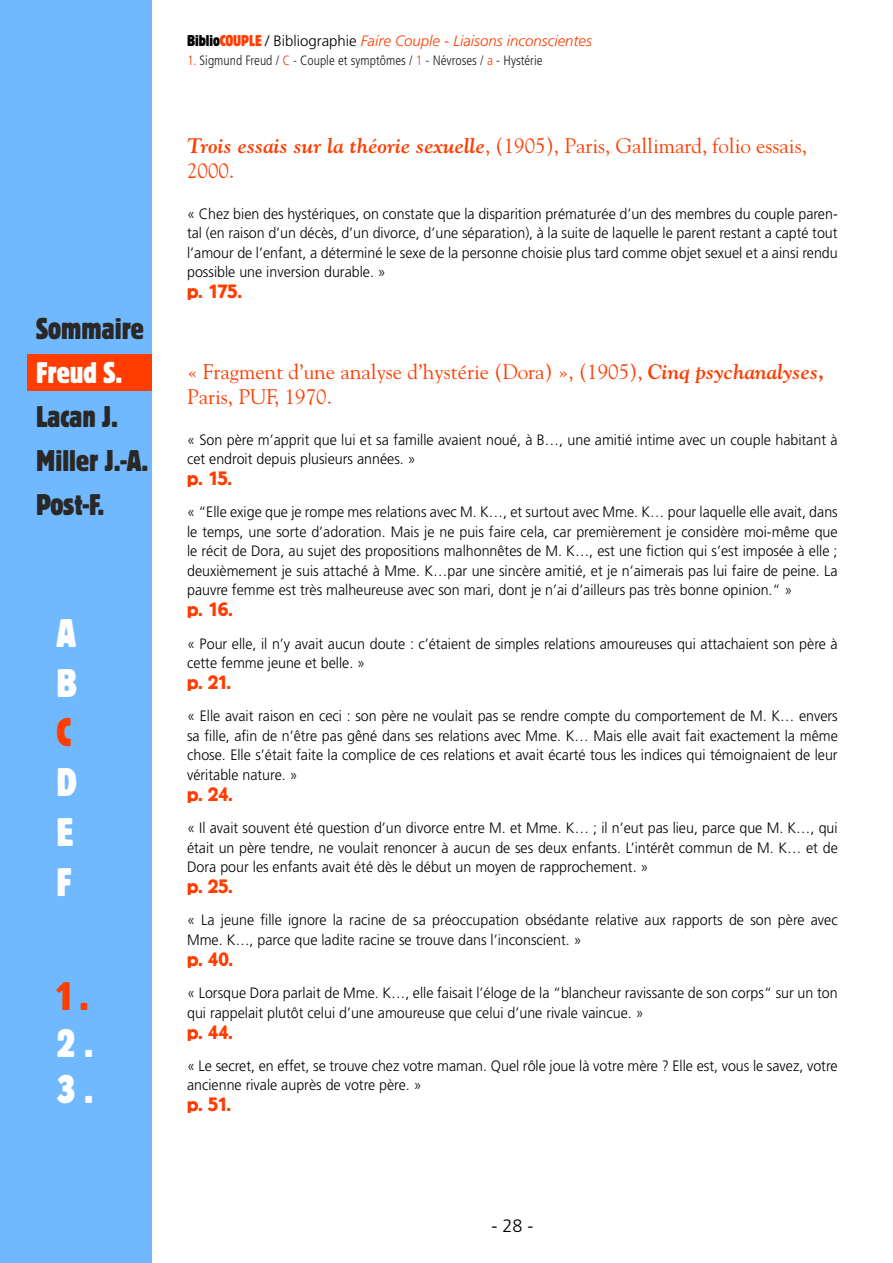
<style>
.page{position:relative;width:893px;height:1263px;background:#fff}
.page>*{position:absolute;margin:0;border:0;box-sizing:border-box;transform-origin:0 0}
.t1{font:42px/49.8px "C Block";color:#fff}
.t2{font:42px "C Block";color:#ff3d00}
.t3{font:31.5px/43.8px "C Block";color:#2a2827}
.t4{font:31.5px "C Block";color:#fff}
.t5{font:21px/25.2px "Goudy";color:#ff3d00}
.t6{font:19.5px "Block BE";letter-spacing:-.025em;color:#ff3d00}
.t7{font:300 18px "Frutiger";color:#000}
.t8{font:300 15px/19.5px "Frutiger";color:#000;scale:.95 1}
.t9{font:italic 300 15px "Frutiger";color:#ff3d00}
.t10{font:300 condensed 13.5px "Frutiger";color:#1e1e1c}
.s1{font-family:"C Block";font-weight:400;font-style:normal;font-size:16.5px;color:#000}
.s2{font-family:"C Block";font-weight:400;font-style:normal;font-size:16.5px}
.s3{font-style:normal;color:#000}
.s4{color:#ff3d00}
.s5{font-weight:700;font-style:italic}
.s6{font-family:"Goudy Bold Os F"}
</style>
<div class="page">
<div style="left:0;top:0;width:152px;height:1263px;background:#71b9ff"></div>
<div style="left:28px;top:354px;width:124px;height:36px;background:#ff3d00"></div>
<h2 class="t3" style="left:36px;top:309px;width:109px">Sommaire</h2>
<h2 class="t4" style="left:36px;top:351px;width:88px">Freud S.</h2>
<h2 class="t3" style="left:36px;top:397px;width:84px">Lacan J.</h2>
<h2 class="t3" style="left:36px;top:441px;width:114px">Miller J.-A.<br>Post-F.</h2>
<h1 class="t1" style="left:56px;top:611px;width:22px">A<br>B</h1>
<h1 class="t2" style="left:56px;top:704px;width:17px">C</h1>
<h1 class="t1" style="left:56px;top:761px;width:22px;text-align:justify">D E F</h1>
<h1 class="t2" style="left:56px;top:968px;width:34px">1 .</h1>
<h1 class="t1" style="left:56px;top:1023px;width:39px;line-height:46.7px">2 .<br>3 .</h1>
<p class="t9" style="left:187px;top:32px;width:406px"><span class="s1">Biblio</span><span class="s2">COUPLE</span> <span class="s3">/ Bibliographie</span> Faire Couple - Liaisons inconscientes</p>
<p class="t10" style="left:187px;top:53px;width:357px"><span class="s4">1.</span> Sigmund Freud / <span class="s4">C</span> - Couple et symptômes / <span class="s4">1</span> - Névroses / <span class="s4">a</span> - Hystérie</p>
<h3 class="t5" style="left:187px;top:132px;width:621px"><span class="s5">Trois essais sur la théorie sexuelle</span>, (1905), Paris, Gallimard, folio essais,<br>2000.</h3>
<p class="t8" style="left:187px;top:204px;width:686px;text-align:justify">« Chez bien des hystériques, on constate que la disparition prématurée d’un des membres du couple paren&shy;tal (en raison d’un décès, d’un divorce, d’une séparation), à la suite de laquelle le parent restant a capté tout l’amour de l’enfant, a déterminé le sexe de la personne choisie plus tard comme objet sexuel et a ainsi rendu possible une inversion durable. »</p>
<h3 class="t6" style="left:187px;top:280px;width:56px">p. 175.</h3>
<h3 class="t5" style="left:187px;top:358px;width:638px">« Fragment d’une analyse d’hystérie (Dora) », (1905), <span class="s5">Cinq psychanalyses</span><span class="s6">,<br></span>Paris, PUF, 1970.</h3>
<p class="t8" style="left:187px;top:430px;width:686px">« Son père m’apprit que lui et sa famille avaient noué, à B…, une amitié intime avec un couple habitant à cet endroit depuis plusieurs années. »</p>
<h3 class="t6" style="left:187px;top:467px;width:46px">p. 15.</h3>
<p class="t8" style="left:187px;top:502px;width:686px;text-align:justify">« “Elle exige que je rompe mes relations avec M. K…, et surtout avec Mme. K… pour laquelle elle avait, dans le temps, une sorte d’adoration. Mais je ne puis faire cela, car premièrement je considère moi-même que le récit de Dora, au sujet des propositions malhonnêtes de M. K…, est une fiction qui s’est imposée à elle ; deuxièmement je suis attaché à Mme. K…par une sincère amitié, et je n’aimerais pas lui faire de peine. La pauvre femme est très malheureuse avec son mari, dont je n’ai d’ailleurs pas très bonne opinion.“ »</p>
<h3 class="t6" style="left:187px;top:598px;width:47px">p. 16.</h3>
<p class="t8" style="left:187px;top:634px;width:686px">« Pour elle, il n’y avait aucun doute : c’étaient de simples relations amoureuses qui attachaient son père à cette femme jeune et belle. »</p>
<h3 class="t6" style="left:187px;top:671px;width:45px">p. 21.</h3>
<p class="t8" style="left:187px;top:706px;width:686px;text-align:justify">« Elle avait raison en ceci : son père ne voulait pas se rendre compte du comportement de M. K… envers sa fille, afin de n’être pas gêné dans ses relations avec Mme. K… Mais elle avait fait exactement la même chose. Elle s’était faite la complice de ces relations et avait écarté tous les indices qui témoignaient de leur véritable nature. »</p>
<h3 class="t6" style="left:187px;top:783px;width:47px">p. 24.</h3>
<p class="t8" style="left:187px;top:818px;width:686px;text-align:justify">« Il avait souvent été question d’un divorce entre M. et Mme. K… ; il n’eut pas lieu, parce que M. K…, qui était un père tendre, ne voulait renoncer à aucun de ses deux enfants. L’intérêt commun de M. K… et de Dora pour les enfants avait été dès le début un moyen de rapprochement. »</p>
<h3 class="t6" style="left:187px;top:875px;width:47px">p. 25.</h3>
<p class="t8" style="left:187px;top:910px;width:686px">« La jeune fille ignore la racine de sa préoccupation obsédante relative aux rapports de son père avec<br>Mme. K…, parce que ladite racine se trouve dans l’inconscient. »</p>
<h3 class="t6" style="left:187px;top:948px;width:47px">p. 40.</h3>
<p class="t8" style="left:187px;top:983px;width:686px">« Lorsque Dora parlait de Mme. K…, elle faisait l’éloge de la “blancheur ravissante de son corps“ sur un ton qui rappelait plutôt celui d’une amoureuse que celui d’une rivale vaincue. »</p>
<h3 class="t6" style="left:187px;top:1021px;width:47px">p. 44.</h3>
<p class="t8" style="left:187px;top:1056px;width:686px">« Le secret, en effet, se trouve chez votre maman. Quel rôle joue là votre mère ? Elle est, vous le savez, votre ancienne rivale auprès de votre père. »</p>
<h3 class="t6" style="left:187px;top:1094px;width:45px">p. 51.</h3>
<p class="t7" style="left:491px;top:1215px;width:44px">- 28 -</p>
</div>
